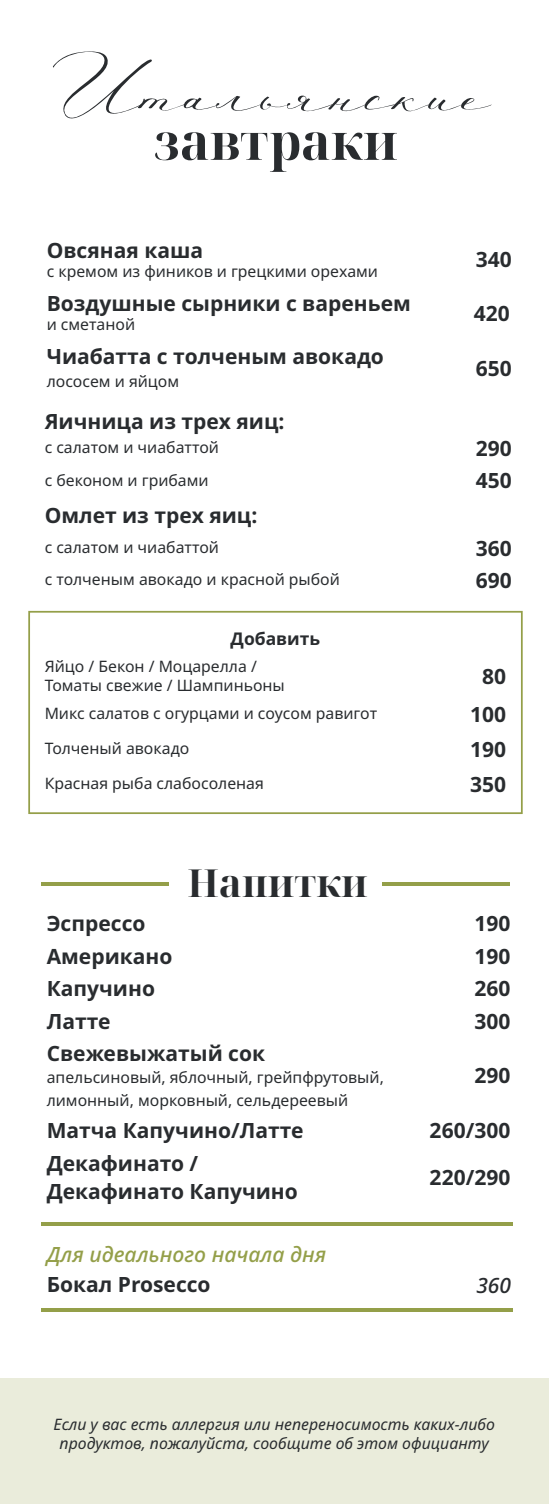
<style>
.page{position:relative;width:551px;height:1504px;background:#fff}
.page>*{position:absolute;margin:0;border:0;box-sizing:border-box;transform-origin:0 0}
.t1{font:100.27px "Antarctic";color:#292c2f}
.t2{font:700 50.23px "Noto Serif Display";color:#292c2f}
.t3{font:700 38.5px "Noto Serif Display";color:#292c2f}
.t4{font:700 21px/28.7px "Noto Sans";color:#292c2f}
.t5{font:italic 500 21px "Noto Sans";color:#949f49}
.t6{font:italic 500 21px "Noto Sans";color:#292c2f}
.t7{font:700 17.5px "Noto Sans";color:#292c2f}
.t8{font:15.75px/22.4px "Noto Sans";color:#292c2f}
.t9{font:italic 15.75px/18.9px "Noto Sans";color:#292c2f;text-align:center}
</style>
<div class="page">
<hr style="left:41px;top:1222px;width:471px;height:3px;background:#949f49">
<hr style="left:41px;top:882px;width:128px;height:3px;background:#949f49">
<hr style="left:382px;top:882px;width:128px;height:3px;background:#949f49">
<svg style="left:41px;top:1308px;width:471px;height:3px"></svg>
<div style="left:0;top:1378px;width:548px;height:125px;background:#eaecdb"></div>
<div style="left:28px;top:611px;width:494px;height:203px;border:2px solid #949f49"></div>
<h1 class="t1" style="left:59px;top:35px;width:433px">Итальянские</h1>
<h2 class="t2" style="left:153px;top:107px;width:246px">завтраки</h2>
<h3 class="t4" style="left:47px;top:236px;width:158px">Овсяная каша</h3>
<p class="t8" style="left:47px;top:260px;width:333px">с кремом из фиников и грецкими орехами</p>
<h3 class="t4" style="left:47px;top:289px;width:365px">Воздушные сырники с вареньем</h3>
<p class="t8" style="left:47px;top:313px;width:90px">и сметаной</p>
<h3 class="t4" style="left:47px;top:343px;width:339px">Чиабатта с толченым авокадо</h3>
<p class="t8" style="left:47px;top:370px;width:134px">лососем и яйцом</p>
<h3 class="t4" style="left:475px;top:245px;width:38px">340</h3>
<h3 class="t4" style="left:473px;top:299px;width:38px">420</h3>
<h3 class="t4" style="left:475px;top:354px;width:38px">650</h3>
<h3 class="t4" style="left:45px;top:407px;width:241px">Яичница из трех яиц:</h3>
<p class="t8" style="left:45px;top:436px;width:176px">с салатом и чиабаттой</p>
<h3 class="t4" style="left:475px;top:434px;width:38px">290</h3>
<p class="t8" style="left:45px;top:469px;width:165px">с беконом и грибами</p>
<h3 class="t4" style="left:475px;top:467px;width:38px">450</h3>
<h3 class="t4" style="left:45px;top:501px;width:214px">Омлет из трех яиц:</h3>
<p class="t8" style="left:45px;top:536px;width:176px">с салатом и чиабаттой</p>
<h3 class="t4" style="left:475px;top:534px;width:38px">360</h3>
<p class="t8" style="left:45px;top:568px;width:297px">с толченым авокадо и красной рыбой</p>
<h3 class="t4" style="left:475px;top:566px;width:38px">690</h3>
<p class="t7" style="left:230px;top:628px;width:91px">Добавить</p>
<p class="t8" style="left:45px;top:657px;width:242px;line-height:18.9px">Яйцо / Бекон / Моцарелла /<br>Томаты свежие / Шампиньоны</p>
<h3 class="t4" style="left:482px;top:662px;width:26px">80</h3>
<p class="t8" style="left:45px;top:702px;width:334px">Микс салатов с огурцами и соусом равигот</p>
<h3 class="t4" style="left:470px;top:700px;width:38px">100</h3>
<p class="t8" style="left:45px;top:737px;width:146px">Толченый авокадо</p>
<h3 class="t4" style="left:470px;top:735px;width:38px">190</h3>
<p class="t8" style="left:45px;top:772px;width:221px">Красная рыба слабосоленая</p>
<h3 class="t4" style="left:470px;top:769px;width:38px">350</h3>
<h3 class="t3" style="left:187px;top:856px;width:182px">Напитки</h3>
<h3 class="t4" style="left:47px;top:909px;width:100px">Эспрессо</h3>
<h3 class="t4" style="left:474px;top:909px;width:38px">190</h3>
<h3 class="t4" style="left:47px;top:942px;width:127px">Американо</h3>
<h3 class="t4" style="left:474px;top:942px;width:38px">190</h3>
<h3 class="t4" style="left:47px;top:974px;width:110px">Капучино</h3>
<h3 class="t4" style="left:474px;top:974px;width:38px">260</h3>
<h3 class="t4" style="left:47px;top:1006px;width:65px">Латте</h3>
<h3 class="t4" style="left:474px;top:1006px;width:38px">300</h3>
<h3 class="t4" style="left:47px;top:1039px;width:220px">Свежевыжатый сок</h3>
<p class="t8" style="left:47px;top:1066px;width:338px">апельсиновый, яблочный, грейпфрутовый, лимонный, морковный, сельдереевый</p>
<h3 class="t4" style="left:474px;top:1061px;width:38px">290</h3>
<h3 class="t4" style="left:47px;top:1116px;width:258px">Матча Капучино/Латте</h3>
<h3 class="t4" style="left:429px;top:1116px;width:82px">260/300</h3>
<h3 class="t4" style="left:47px;top:1148px;width:253px">Декафинато /<br>Декафинато Капучино</h3>
<h3 class="t4" style="left:429px;top:1163px;width:82px">220/290</h3>
<h3 class="t5" style="left:47px;top:1239px;width:281px">Для идеального начала дня</h3>
<h3 class="t4" style="left:47px;top:1269px;width:165px">Бокал Prosecco</h3>
<h3 class="t6" style="left:476px;top:1269px;width:36px">360</h3>
<p class="t9" style="left:54px;top:1415px;width:443px">Если у вас есть аллергия или непереносимость каких-либо продуктов, пожалуйста, сообщите об этом официанту</p>
</div>
